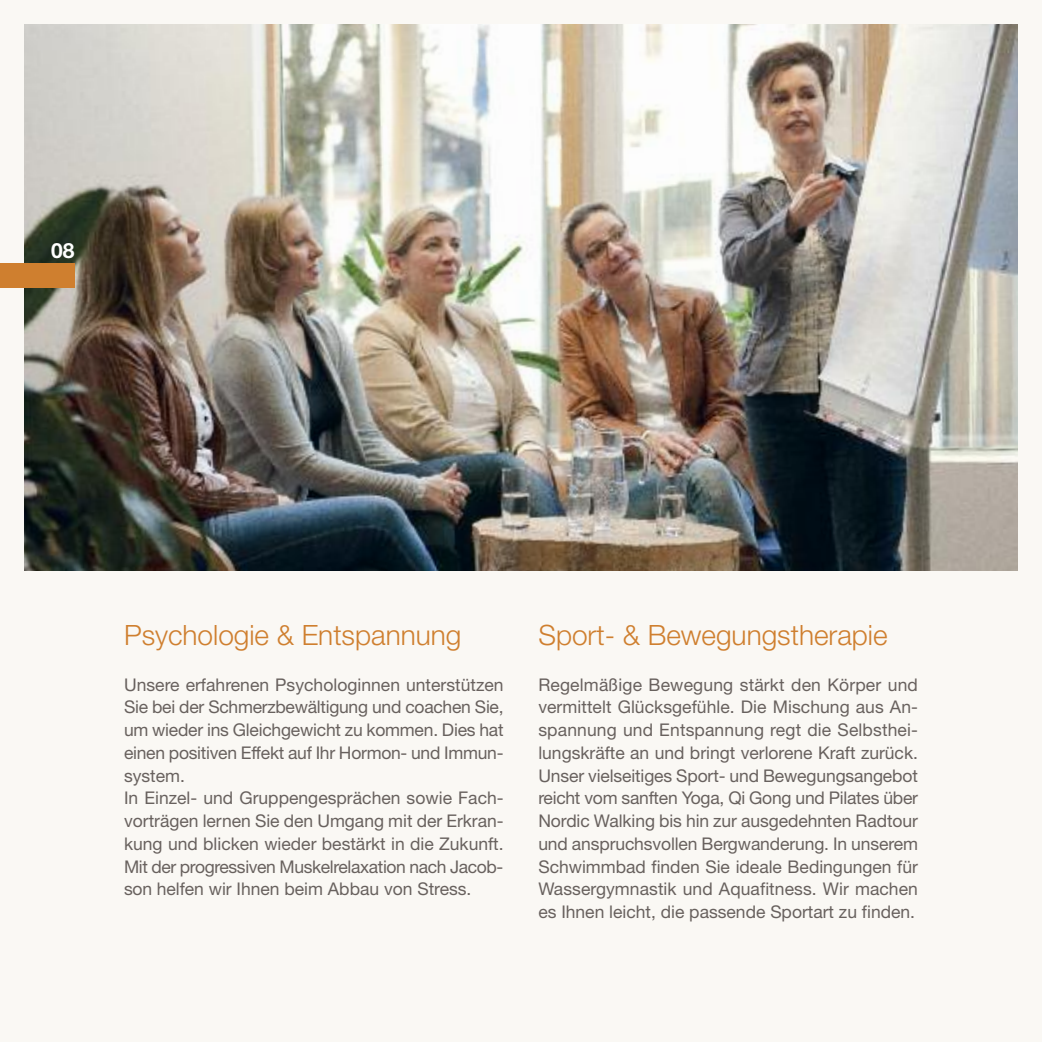
<style>
.page{position:relative;width:1042px;height:1042px;background:#faf8f4}
.page>*{position:absolute;margin:0;border:0;box-sizing:border-box;transform-origin:0 0}
.t1{font:300 28px "Helvetica Neue LT";color:#cf7f2f}
.t2{font:700 21px "Helvetica Neue LT";color:#fff}
.t3{font:17.5px/22.8px "Helvetica Neue LT";color:#68615e}
</style>
<div class="page">
<img style="left:25px;top:25px;width:992px;height:545px">
<div style="left:0;top:263px;width:74px;height:25px;background:#cf7f2f"></div>
<p class="t2" style="left:51px;top:243px;width:25px">08</p>
<h1 class="t1" style="left:124px;top:625px;width:339px">Psychologie &amp; Entspannung</h1>
<p class="t3" style="left:124px;top:675px;width:381px">Unsere erfahrenen Psychologinnen unterstützen Sie bei der Schmerzbewältigung und coachen Sie, um wieder ins Gleichgewicht zu kommen. Dies hat einen positiven Effekt auf Ihr Hormon- und Immun&shy;system.<br>In Einzel- und Gruppengesprächen sowie Fach&shy;vorträgen lernen Sie den Umgang mit der Erkran&shy;kung und blicken wieder bestärkt in die Zukunft.<br>Mit der progressiven Muskelrelaxation nach Jacob&shy;son helfen wir Ihnen beim Abbau von Stress.</p>
<h1 class="t1" style="left:538px;top:625px;width:351px">Sport- &amp; Bewegungstherapie</h1>
<p class="t3" style="left:538px;top:675px;width:381px;text-align:justify">Regelmäßige Bewegung stärkt den Körper und vermittelt Glücksgefühle. Die Mischung aus An&shy;spannung und Entspannung regt die Selbsthei&shy;lungskräfte an und bringt verlorene Kraft zurück.<br>Unser vielseitiges Sport- und Bewegungsangebot reicht vom sanften Yoga, Qi Gong und Pilates über Nordic Walking bis hin zur ausgedehnten Radtour und anspruchsvollen Bergwanderung. In unserem Schwimmbad finden Sie ideale Bedingungen für Wassergymnastik und Aquafitness. Wir machen es Ihnen leicht, die passende Sportart zu finden.</p>
</div>
